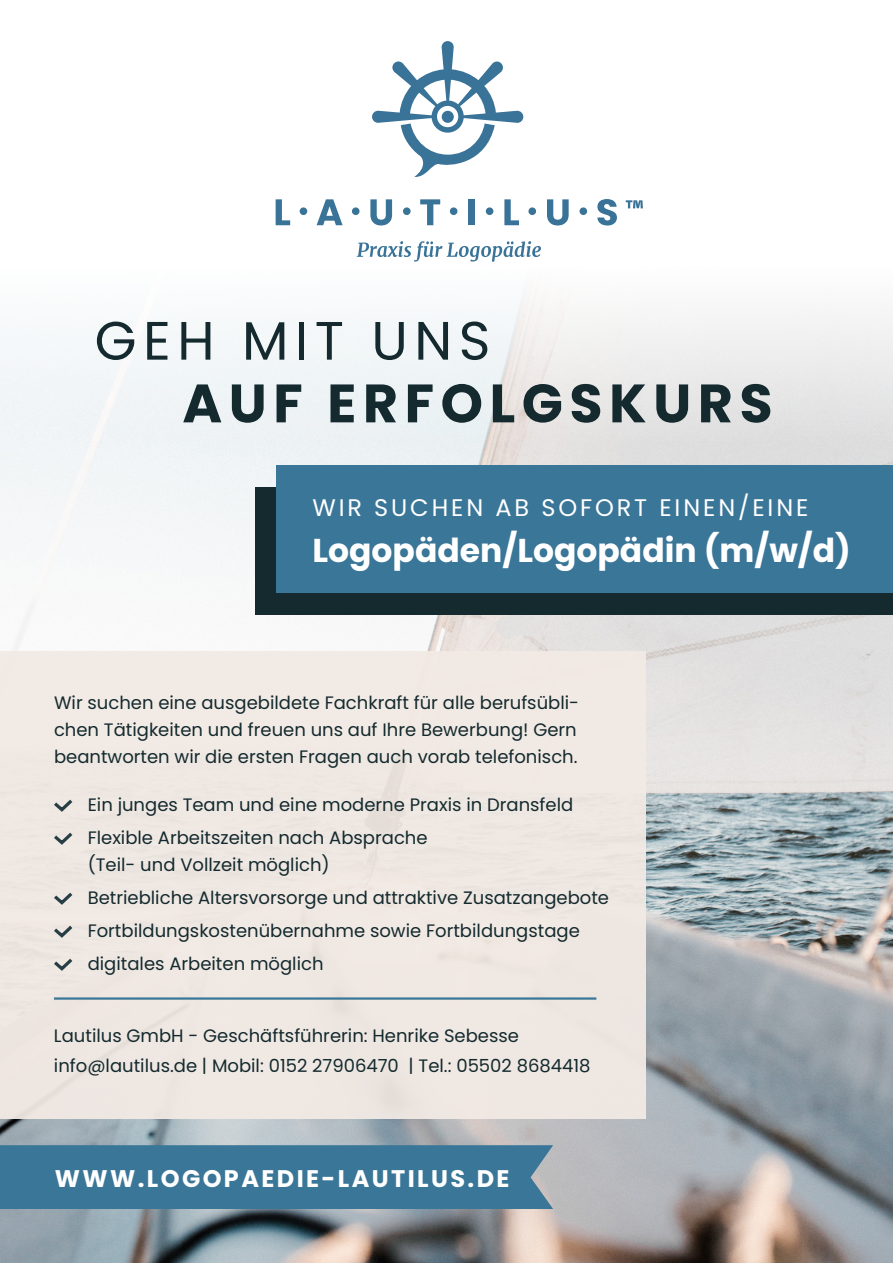
<style>
.page{position:relative;width:893px;height:1263px;background:#fff}
.page>*{position:absolute;margin:0;border:0;box-sizing:border-box;transform-origin:0 0}
.t1{font:700 54px "Poppins";letter-spacing:.12em;color:#142a2e}
.t2{font:54px "Poppins";letter-spacing:.12em;color:#142a2e}
.t3{font:700 33px "Poppins";color:#fff}
.t4{font:24px "Poppins";letter-spacing:.12em;color:#fff}
.t5{font:700 24px "Poppins";letter-spacing:.1em;color:#fff}
.t6{font:18px/33px "Poppins";color:#142a2e}
</style>
<div class="page">
<img style="left:0;top:456px;width:893px;height:807px">
<svg style="left:0;top:294px;width:893px;height:162px;fill:#f0f3f5"></svg>
<div style="left:255px;top:487px;width:638px;height:127px;background:#142a2e"></div>
<div style="left:277px;top:466px;width:616px;height:127px;background:#3a7698"></div>
<div style="left:0;top:1145px;width:553px;height:64px;background:#3a7698"></div>
<div style="left:0;top:651px;width:646px;height:468px;background:#efe8e3"></div>
<svg style="left:372px;top:41px;width:151px;height:136px"></svg>
<svg style="left:626px;top:200px;width:17px;height:8px"></svg>
<svg style="left:276px;top:199px;width:14px;height:26px"></svg>
<div style="left:300px;top:207px;width:7px;height:8px;background:#3a7398;border-radius:50%"></div>
<svg style="left:317px;top:199px;width:26px;height:26px"></svg>
<div style="left:352px;top:207px;width:8px;height:8px;background:#3a7398;border-radius:50%"></div>
<svg style="left:370px;top:199px;width:22px;height:26px"></svg>
<div style="left:403px;top:207px;width:8px;height:8px;background:#3a7398;border-radius:50%"></div>
<svg style="left:420px;top:199px;width:20px;height:26px"></svg>
<svg style="left:449px;top:207px;width:9px;height:8px"></svg>
<div style="left:468px;top:199px;width:7px;height:26px;background:#3a7398"></div>
<div style="left:486px;top:207px;width:7px;height:8px;background:#3a7398;border-radius:50%"></div>
<svg style="left:504px;top:199px;width:15px;height:26px"></svg>
<svg style="left:528px;top:207px;width:8px;height:8px"></svg>
<svg style="left:547px;top:199px;width:22px;height:26px"></svg>
<div style="left:579px;top:207px;width:8px;height:8px;background:#3a7398;border-radius:3px"></div>
<svg style="left:597px;top:199px;width:20px;height:26px"></svg>
<svg style="left:357px;top:241px;width:184px;height:21px"></svg>
<svg style="left:54px;top:799px;width:19px;height:13px"></svg>
<svg style="left:54px;top:832px;width:19px;height:13px"></svg>
<svg style="left:54px;top:892px;width:19px;height:13px"></svg>
<svg style="left:54px;top:925px;width:19px;height:13px"></svg>
<svg style="left:54px;top:958px;width:19px;height:13px"></svg>
<hr style="left:54px;top:997px;width:542px;height:3px;background:#3a7698">
<h1 class="t2" style="left:95px;top:309px;width:397px">GEH MIT UNS</h1>
<h1 class="t1" style="left:182px;top:372px;width:592px">AUF ERFOLGSKURS</h1>
<h3 class="t4" style="left:312px;top:493px;width:498px">WIR SUCHEN AB SOFORT EINEN/EINE</h3>
<h2 class="t3" style="left:312px;top:531px;width:540px">Logopäden/Logopädin (m/w/d)</h2>
<p class="t6" style="left:54px;top:689px;width:527px;line-height:27px">Wir suchen eine ausgebildete Fachkraft für alle berufsübli&shy;chen Tätigkeiten und freuen uns auf Ihre Bewerbung! Gern beantworten wir die ersten Fragen auch vorab telefonisch.</p>
<p class="t6" style="left:88px;top:788px;width:487px">Ein junges Team und eine moderne Praxis in Dransfeld<br>Flexible Arbeitszeiten nach Absprache</p>
<p class="t6" style="left:88px;top:848px;width:523px">(Teil- und Vollzeit möglich)<br>Betriebliche Altersvorsorge und attraktive Zusatzangebote Fortbildungskostenübernahme sowie Fortbildungstage digitales Arbeiten möglich</p>
<p class="t6" style="left:54px;top:1021px;width:538px;line-height:30px">Lautilus GmbH - Geschäftsführerin: Henrike Sebesse info@lautilus.de | Mobil: 0152 27906470 | Tel.: 05502 8684418</p>
<h3 class="t5" style="left:55px;top:1164px;width:456px">WWW.LOGOPAEDIE-LAUTILUS.DE</h3>
</div>
